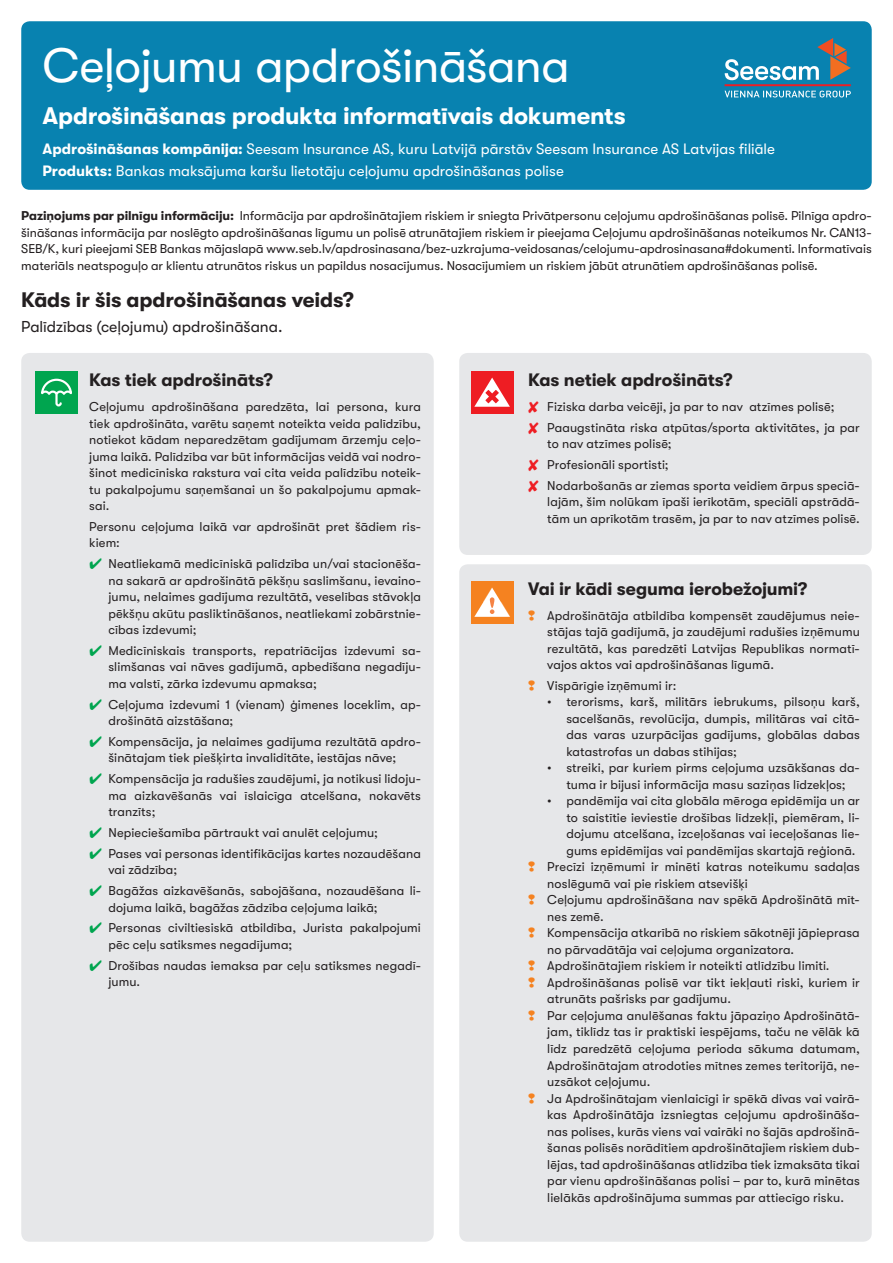
<style>
.page{position:relative;width:893px;height:1263px;background:#fff}
.page>*{position:absolute;margin:0;border:0;box-sizing:border-box;transform-origin:0 0}
.t1{font:48px "GT Walsheim Pro";letter-spacing:-.015em;color:#fff}
.t2{font:700 24px "GT Walsheim Pro";letter-spacing:-.01em;color:#fff}
.t3{font:700 21px "GT Walsheim Pro";letter-spacing:-.01em;color:#231f20}
.t4{font:700 18px "GT Walsheim Pro";letter-spacing:-.01em;color:#231f20}
.t5{font:15.75px "GT Walsheim Pro";color:#231f20}
.t6{font:15px/22.2px "GT Walsheim Pro";color:#fff}
.t7{font:12.75px/16.5px "GT Walsheim Pro";letter-spacing:.005em;color:#231f20}
.s1{font-weight:700}
.s2{color:#f58220}
</style>
<div class="page">
<div style="left:21px;top:21px;width:851px;height:169px;background:#0882b0;border-radius:9px"></div>
<div style="left:21px;top:353px;width:413px;height:889px;background:#e6e7e9;border-radius:9px"></div>
<div style="left:459px;top:353px;width:413px;height:202px;background:#e6e7e9;border-radius:9px"></div>
<div style="left:459px;top:564px;width:413px;height:678px;background:#e6e7e9;border-radius:9px"></div>
<div style="left:35px;top:371px;width:43px;height:42px;background:#00a54f"></div>
<svg style="left:41px;top:378px;width:31px;height:29px"></svg>
<div style="left:471px;top:371px;width:42px;height:42px;background:#ee1d23"></div>
<svg style="left:474px;top:378px;width:36px;height:29px"></svg>
<div style="left:471px;top:581px;width:42px;height:42px;background:#f58220"></div>
<svg style="left:474px;top:588px;width:36px;height:29px"></svg>
<svg style="left:490px;top:597px;width:4px;height:11px"></svg>
<hr style="left:725px;top:84px;width:126px;height:2px;background:#ee1d23">
<svg style="left:725px;top:91px;width:126px;height:6px"></svg>
<svg style="left:725px;top:38px;width:126px;height:42px"></svg>
<h1 class="t1" style="left:43px;top:39px;width:529px">Ceļojumu apdrošināšana</h1>
<h2 class="t2" style="left:43px;top:102px;width:585px">Apdrošināšanas produkta informatīvais dokuments</h2>
<p class="t6" style="left:43px;top:138px;width:734px"><span class="s1">Apdrošināšanas kompānija:</span> Seesam Insurance AS, kuru Latvijā pārstāv Seesam Insurance AS Latvijas filiāle<br><span class="s1">Produkts:</span> Bankas maksājuma karšu lietotāju ceļojumu apdrošināšanas polise</p>
<p class="t7" style="left:21px;top:208px;width:852px;text-align:justify"><span class="s1">Paziņojums par pilnīgu informāciju:</span> Informācija par apdrošinātajiem riskiem ir sniegta Privātpersonu ceļojumu apdrošināšanas polisē. Pilnīga apdro&shy;šināšanas informācija par noslēgto apdrošināšanas līgumu un polisē atrunātajiem riskiem ir pieejama Ceļojumu apdrošināšanas noteikumos Nr. CAN13- SEB/K, kuri pieejami SEB Bankas mājaslapā www.seb.lv/apdrosinasana/bez-uzkrajuma-veidosanas/celojumu-apdrosinasana#dokumenti. Informatīvais materiāls neatspoguļo ar klientu atrunātos riskus un papildus nosacījumus. Nosacījumiem un riskiem jābūt atrunātiem apdrošināšanas polisē.</p>
<h3 class="t3" style="left:21px;top:288px;width:334px">Kāds ir šis apdrošināšanas veids?</h3>
<p class="t5" style="left:21px;top:318px;width:263px">Palīdzības (ceļojumu) apdrošināšana.</p>
<h3 class="t4" style="left:528px;top:370px;width:206px">Kas netiek apdrošināts?</h3>
<p class="t7" style="left:547px;top:396px;width:314px;line-height:20.7px">Fiziska darba veicēji, ja par to nav atzīmes polisē;<br>Paaugstināta riska atpūtas/sporta aktivitātes, ja par</p>
<p class="t7" style="left:547px;top:434px;width:314px;line-height:20.7px">to nav atzīmes polisē;<br>Profesionāli sportisti;<br>Nodarbošanās ar ziemas sporta veidiem ārpus speciā-</p>
<p class="t7" style="left:547px;top:494px;width:314px">lajām, šim nolūkam īpaši ierīkotām, speciāli apstrādā&shy;tām un aprīkotām trasēm, ja par to nav atzīmes polisē.</p>
<h3 class="t4" style="left:89px;top:370px;width:185px">Kas tiek apdrošināts?</h3>
<p class="t7" style="left:89px;top:399px;width:333px;text-align:justify">Ceļojumu apdrošināšana paredzēta, lai persona, kura tiek apdrošināta, varētu saņemt noteikta veida palīdzību, notiekot kādam neparedzētam gadījumam ārzemju ceļo&shy;juma laikā. Palīdzība var būt informācijas veidā vai nodro&shy;šinot medicīniska rakstura vai cita veida palīdzību noteik&shy;tu pakalpojumu saņemšanai un šo pakalpojumu apmak&shy;sai.</p>
<p class="t7" style="left:89px;top:518px;width:333px">Personu ceļojuma laikā var apdrošināt pret šādiem ris&shy;kiem:</p>
<p class="t7" style="left:108px;top:556px;width:314px;text-align:justify">Neatliekamā medicīniskā palīdzība un/vai stacionēša&shy;na sakarā ar apdrošinātā pēkšņu saslimšanu, ievaino&shy;jumu, nelaimes gadījuma rezultātā, veselības stāvokļa pēkšņu akūtu pasliktināšanos, neatliekami zobārstnie&shy;cības izdevumi;</p>
<p class="t7" style="left:108px;top:642px;width:314px;text-align:justify">Medicīniskais transports, repatriācijas izdevumi sa&shy;slimšanas vai nāves gadījumā, apbedīšana negadīju&shy;ma valstī, zārka izdevumu apmaksa;</p>
<p class="t7" style="left:108px;top:696px;width:314px">Ceļojuma izdevumi 1 (vienam) ģimenes loceklim, ap&shy;drošinātā aizstāšana;</p>
<p class="t7" style="left:108px;top:733px;width:314px">Kompensācija, ja nelaimes gadījuma rezultātā apdro&shy;šinātajam tiek piešķirta invaliditāte, iestājas nāve;</p>
<p class="t7" style="left:108px;top:771px;width:314px;text-align:justify">Kompensācija ja radušies zaudējumi, ja notikusi lidoju&shy;ma aizkavēšanās vai īslaicīga atcelšana, nokavēts tranzīts;</p>
<p class="t7" style="left:108px;top:822px;width:314px;line-height:20.7px">Nepieciešamība pārtraukt vai anulēt ceļojumu;<br>Pases vai personas identifikācijas kartes nozaudēšana</p>
<p class="t7" style="left:108px;top:860px;width:314px;line-height:20.7px">vai zādzība;<br>Bagāžas aizkavēšanās, sabojāšana, nozaudēšana li-</p>
<p class="t7" style="left:108px;top:897px;width:314px;line-height:20.7px">dojuma laikā, bagāžas zādzība ceļojuma laikā;<br>Personas civiltiesiskā atbildība, Jurista pakalpojumi</p>
<p class="t7" style="left:108px;top:934px;width:314px;line-height:20.7px">pēc ceļu satiksmes negadījuma;<br>Drošības naudas iemaksa par ceļu satiksmes negadī-</p>
<p class="t7" style="left:108px;top:973px;width:33px">jumu.</p>
<h3 class="t4" style="left:528px;top:578px;width:281px">Vai ir kādi seguma ierobežojumi?</h3>
<p class="t7" style="left:547px;top:607px;width:314px;text-align:justify;text-indent:-19px"><span class="s2">❑</span> Apdrošinātāja atbildība kompensēt zaudējumus neie&shy;stājas tajā gadījumā, ja zaudējumi radušies izņēmumu rezultātā, kas paredzēti Latvijas Republikas normatī&shy;vajos aktos vai apdrošināšanas līgumā.</p>
<p class="t7" style="left:528px;top:677px;width:150px"><span class="s2">❑</span> Vispārīgie izņēmumi ir:</p>
<p class="t7" style="left:566px;top:694px;width:295px;text-align:justify;text-indent:-19px">• terorisms, karš, militārs iebrukums, pilsoņu karš, sacelšanās, revolūcija, dumpis, militāras vai citā&shy;das varas uzurpācijas gadījums, globālas dabas katastrofas un dabas stihijas;</p>
<p class="t7" style="left:547px;top:760px;width:314px;text-align:center">• streiki, par kuriem pirms ceļojuma uzsākšanas da&shy;tuma ir bijusi informācija masu saziņas līdzekļos;</p>
<p class="t7" style="left:566px;top:793px;width:295px;text-align:justify;text-indent:-19px">• pandēmija vai cita globāla mēroga epidēmija un ar to saistītie ieviestie drošības līdzekļi, piemēram, li&shy;dojumu atcelšana, izceļošanas vai ieceļošanas lie&shy;gums epidēmijas vai pandēmijas skartajā reģionā.</p>
<p class="t7" style="left:547px;top:859px;width:314px;text-indent:-19px"><span class="s2">❑</span> Precīzi izņēmumi ir minēti katras noteikumu sadaļas noslēgumā vai pie riskiem atsevišķi</p>
<p class="t7" style="left:547px;top:892px;width:314px;text-indent:-19px"><span class="s2">❑</span> Ceļojumu apdrošināšana nav spēkā Apdrošinātā mīt&shy;nes zemē.</p>
<p class="t7" style="left:547px;top:925px;width:314px;text-indent:-19px"><span class="s2">❑</span> Kompensācija atkarībā no riskiem sākotnēji jāpieprasa no pārvadātāja vai ceļojuma organizatora.</p>
<p class="t7" style="left:528px;top:958px;width:303px"><span class="s2">❑</span> Apdrošinātajiem riskiem ir noteikti atlīdzību limiti.</p>
<p class="t7" style="left:547px;top:974px;width:314px;text-indent:-19px"><span class="s2">❑</span> Apdrošināšanas polisē var tikt iekļauti riski, kuriem ir atrunāts pašrisks par gadījumu.</p>
<p class="t7" style="left:547px;top:1007px;width:314px;text-align:justify;text-indent:-19px"><span class="s2">❑</span> Par ceļojuma anulēšanas faktu jāpaziņo Apdrošinātā&shy;jam, tiklīdz tas ir praktiski iespējams, taču ne vēlāk kā līdz paredzētā ceļojuma perioda sākuma datumam, Apdrošinātajam atrodoties mītnes zemes teritorijā, ne&shy;uzsākot ceļojumu.</p>
<p class="t7" style="left:547px;top:1090px;width:314px;text-align:justify;text-indent:-19px"><span class="s2">❑</span> Ja Apdrošinātajam vienlaicīgi ir spēkā divas vai vairā&shy;kas Apdrošinātāja izsniegtas ceļojumu apdrošināša&shy;nas polises, kurās viens vai vairāki no šajās apdrošinā&shy;šanas polisēs norādītiem apdrošinātajiem riskiem dub&shy;lējas, tad apdrošināšanas atlīdzība tiek izmaksāta tikai par vienu apdrošināšanas polisi – par to, kurā minētas lielākās apdrošinājuma summas par attiecīgo risku.</p>
</div>
